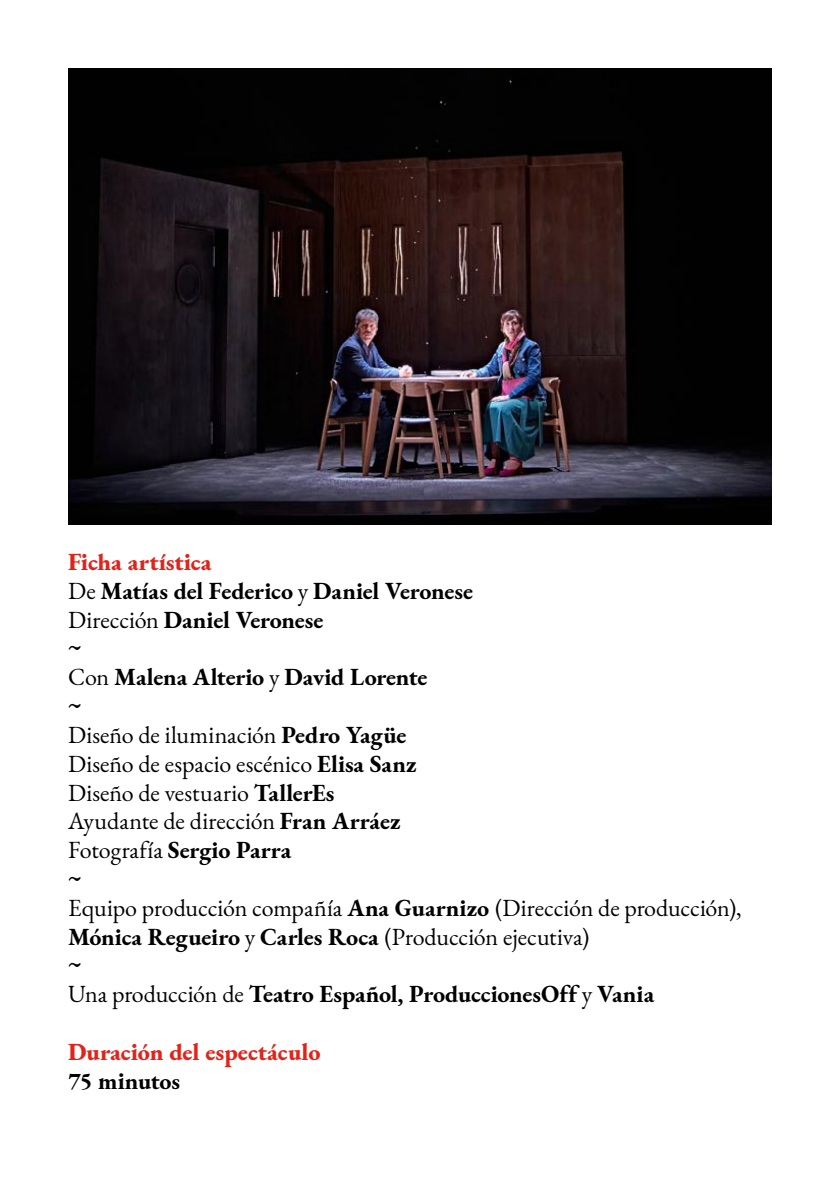
<style>
.page{position:relative;width:840px;height:1191px;background:#fff}
.page>*{position:absolute;margin:0;border:0;box-sizing:border-box;transform-origin:0 0}
.t1{font:24px/28.8px "EB Garamond";color:#000}
.t2{font:800 24px "EB Garamond";color:#e2231a}
.t3{font:700 24px "EB Garamond";letter-spacing:-.01em;color:#000}
.s1{font-weight:800;color:#e2231a}
.s2{font-weight:700}
.s3{font-weight:800}
</style>
<div class="page">
<img style="left:68px;top:68px;width:703px;height:456px">
<p class="t1" style="left:68px;top:548px;width:674px"><span class="s1">Ficha artística<br></span>De <span class="s2">Matías del Federico</span> y <span class="s2">Daniel Veronese<br></span>Dirección <span class="s2">Daniel Veronese<br></span><span class="s3">~<br></span>Con <span class="s2">Malena Alterio</span> y <span class="s2">David Lorente<br></span><span class="s3">~<br></span>Diseño de iluminación <span class="s2">Pedro Yagüe<br></span>Diseño de espacio escénico <span class="s2">Elisa Sanz<br></span>Diseño de vestuario <span class="s2">TallerEs<br></span>Ayudante de dirección <span class="s2">Fran Arráez<br></span>Fotografía <span class="s2">Sergio Parra<br></span><span class="s3">~<br></span>Equipo producción compañía <span class="s2">Ana Guarnizo</span> (Dirección de producción),<br><span class="s2">Mónica Regueiro</span> y <span class="s2">Carles Roca</span> (Producción ejecutiva)<br><span class="s3">~<br></span>Una producción de <span class="s2">Teatro Español, ProduccionesOff</span> y <span class="s2">Vania</span></p>
<p class="t2" style="left:68px;top:1036px;width:254px">Duración del espectáculo</p>
<p class="t3" style="left:68px;top:1065px;width:113px">75 minutos</p>
</div>
